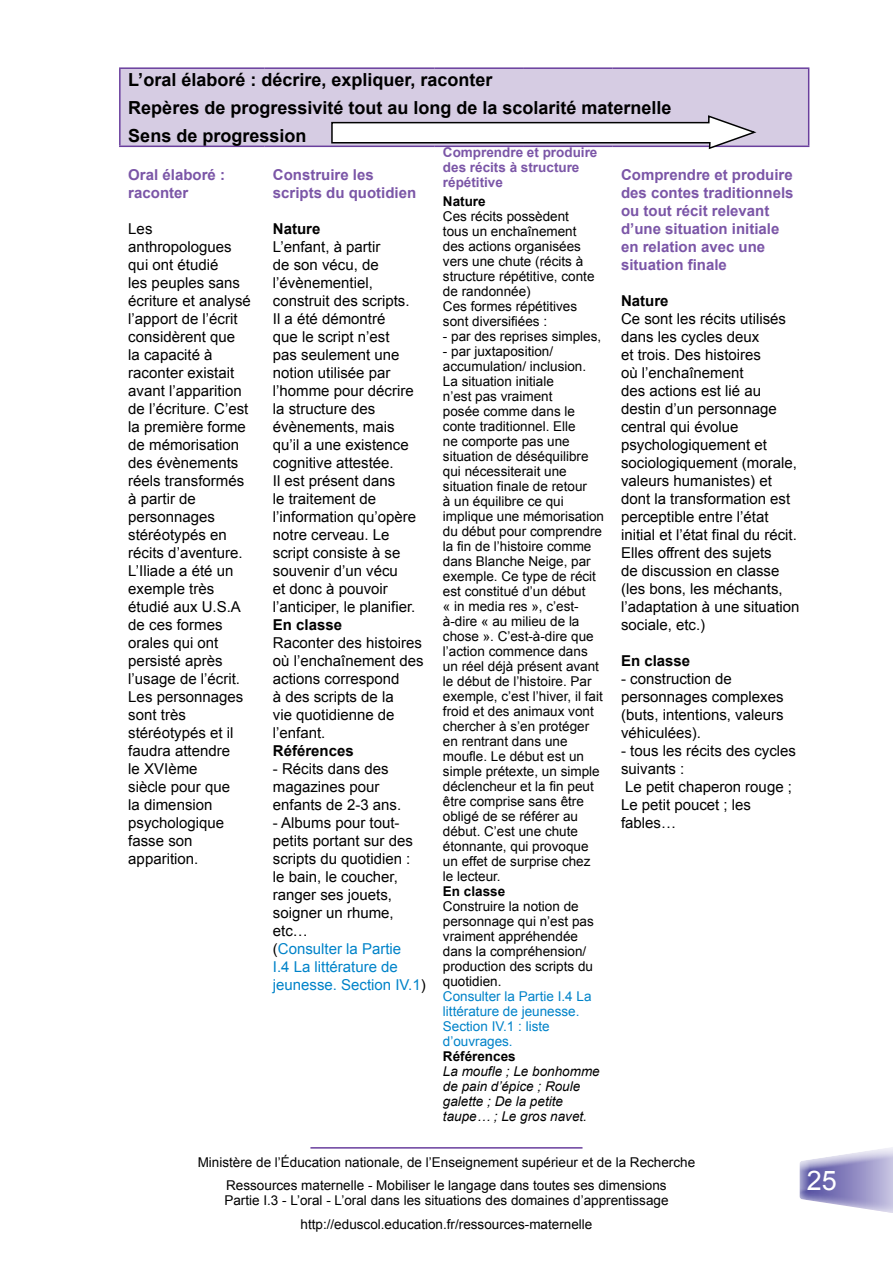
<style>
.page{position:relative;width:893px;height:1263px;background:#fff}
.page>*{position:absolute;margin:0;border:0;box-sizing:border-box;transform-origin:0 0}
.t1{font:27px "Arial";color:#fff}
.t2{font:700 18px/28.2px "Arial";color:#000}
.t3{font:15px/18px "Arial";color:#000}
.t4{font:700 15px/18px "Arial";color:#7b56a7}
.t5{font:700 15px "Arial";color:#000}
.t6{font:13.5px/15px "Arial";color:#000}
.t7{font:italic 13.5px/15px "Arial";color:#000}
.t8{font:13.5px/15px "Arial";color:#0083c9}
.t9{font:700 13.5px/15px "Arial";color:#7b56a7}
.t10{font:700 13.5px "Arial";color:#000}
.s1{color:#0083c9}
</style>
<div class="page">
<div style="left:791px;top:1144px;width:102px;height:73px;background:#6a3f9d;opacity:.75"></div>
<hr style="left:310px;top:1147px;width:272px;height:1px;background:#6a3f9d">
<div style="left:120px;top:68px;width:689px;height:78px;background:#d6cce3"></div>
<hr style="left:119px;top:67px;width:145px;height:2px;background:#6a3f9d">
<hr style="left:119px;top:69px;width:2px;height:77px;background:#6a3f9d">
<hr style="left:264px;top:67px;width:170px;height:2px;background:#6a3f9d">
<hr style="left:434px;top:67px;width:89px;height:2px;background:#6a3f9d">
<hr style="left:523px;top:67px;width:90px;height:2px;background:#6a3f9d">
<hr style="left:613px;top:67px;width:196px;height:2px;background:#6a3f9d">
<hr style="left:808px;top:69px;width:1px;height:77px;background:#6a3f9d">
<hr style="left:119px;top:146px;width:145px;height:1px;background:#6a3f9d">
<hr style="left:264px;top:146px;width:170px;height:1px;background:#6a3f9d">
<hr style="left:613px;top:146px;width:196px;height:1px;background:#6a3f9d">
<svg style="left:330px;top:115px;width:429px;height:34px"></svg>
<p class="t2" style="left:128px;top:66px;width:545px">L’oral élaboré : décrire, expliquer, raconter<br>Repères de progressivité tout au long de la scolarité maternelle<br>Sens de progression</p>
<p class="t4" style="left:128px;top:166px;width:98px">Oral élaboré : raconter</p>
<p class="t3" style="left:128px;top:220px;width:124px">Les anthropologues qui ont étudié<br>les peuples sans écriture et analysé l’apport de l’écrit considèrent que<br>la capacité à raconter existait avant l’apparition de l’écriture. C’est la première forme de mémorisation des évènements réels transformés à partir de personnages stéréotypés en récits d’aventure.<br>L’Iliade a été un exemple très étudié aux U.S.A de ces formes orales qui ont persisté après l’usage de l’écrit.<br>Les personnages sont très stéréotypés et il faudra attendre<br>le XVIème<br>siècle pour que<br>la dimension psychologique fasse son apparition.</p>
<p class="t9" style="left:443px;top:145px;width:156px">Comprendre et produire des récits à structure répétitive</p>
<p class="t10" style="left:443px;top:192px;width:44px">Nature</p>
<p class="t6" style="left:443px;top:209px;width:153px">Ces récits possèdent tous un enchaînement des actions organisées vers une chute (récits à structure répétitive, conte de randonnée)<br>Ces formes répétitives sont diversifiées :</p>
<p class="t6" style="left:443px;top:329px;width:160px">- par des reprises simples,</p>
<p class="t6" style="left:443px;top:344px;width:163px">- par juxtaposition/ accumulation/ inclusion.<br>La situation initiale<br>n’est pas vraiment<br>posée comme dans le conte traditionnel. Elle<br>ne comporte pas une situation de déséquilibre qui nécessiterait une situation finale de retour<br>à un équilibre ce qui implique une mémorisation du début pour comprendre la fin de l’histoire comme dans Blanche Neige, par exemple. Ce type de récit est constitué d’un début<br>« in media res », c’est&shy;à-dire « au milieu de la chose ». C’est-à-dire que l’action commence dans un réel déjà présent avant le début de l’histoire. Par exemple, c’est l’hiver, il fait froid et des animaux vont chercher à s’en protéger en rentrant dans une moufle. Le début est un simple prétexte, un simple déclencheur et la fin peut être comprise sans être obligé de se référer au début. C’est une chute étonnante, qui provoque un effet de surprise chez le lecteur.</p>
<p class="t10" style="left:443px;top:882px;width:64px">En classe</p>
<p class="t6" style="left:443px;top:899px;width:152px">Construire la notion de personnage qui n’est pas vraiment appréhendée dans la compréhension/ production des scripts du quotidien.</p>
<p class="t8" style="left:443px;top:989px;width:150px">Consulter la Partie I.4 La littérature de jeunesse.<br>Section IV.1 : liste d’ouvrages.</p>
<p class="t10" style="left:443px;top:1047px;width:74px">Références</p>
<p class="t7" style="left:443px;top:1064px;width:158px">La moufle ; Le bonhomme de pain d’épice ; Roule galette ; De la petite taupe… ; Le gros navet.</p>
<p class="t4" style="left:621px;top:166px;width:174px">Comprendre et produire des contes traditionnels ou tout récit relevant d’une situation initiale en relation avec une situation finale</p>
<p class="t5" style="left:621px;top:291px;width:49px">Nature</p>
<p class="t3" style="left:621px;top:310px;width:180px">Ce sont les récits utilisés dans les cycles deux<br>et trois. Des histoires<br>où l’enchaînement<br>des actions est lié au destin d’un personnage central qui évolue psychologiquement et sociologiquement (morale, valeurs humanistes) et dont la transformation est perceptible entre l’état initial et l’état final du récit.<br>Elles offrent des sujets<br>de discussion en classe (les bons, les méchants, l’adaptation à une situation sociale, etc.)</p>
<p class="t5" style="left:621px;top:651px;width:71px">En classe</p>
<p class="t3" style="left:621px;top:670px;width:164px">- construction de personnages complexes (buts, intentions, valeurs véhiculées).</p>
<p class="t3" style="left:621px;top:742px;width:177px">- tous les récits des cycles suivants :<br>Le petit chaperon rouge ;<br>Le petit poucet ; les fables…</p>
<p class="t4" style="left:273px;top:166px;width:145px">Construire les scripts du quotidien</p>
<p class="t5" style="left:273px;top:219px;width:49px">Nature</p>
<p class="t3" style="left:273px;top:238px;width:145px">L’enfant, à partir<br>de son vécu, de l’évènementiel, construit des scripts.<br>Il a été démontré<br>que le script n’est pas seulement une notion utilisée par l’homme pour décrire la structure des évènements, mais qu’il a une existence cognitive attestée.<br>Il est présent dans<br>le traitement de l’information qu’opère notre cerveau. Le script consiste à se souvenir d’un vécu<br>et donc à pouvoir l’anticiper, le planifier.</p>
<p class="t5" style="left:273px;top:615px;width:71px">En classe</p>
<p class="t3" style="left:273px;top:634px;width:152px">Raconter des histoires où l’enchaînement des actions correspond<br>à des scripts de la<br>vie quotidienne de l’enfant.</p>
<p class="t5" style="left:273px;top:741px;width:82px">Références</p>
<p class="t3" style="left:273px;top:760px;width:130px">- Récits dans des magazines pour enfants de 2-3 ans.</p>
<p class="t3" style="left:273px;top:814px;width:154px">- Albums pour tout&shy;petits portant sur des scripts du quotidien : le bain, le coucher, ranger ses jouets, soigner un rhume, etc…<br>(<span class="s1">Consulter la Partie<br>I.4 La littérature de jeunesse. Section IV.1</span>)</p>
<p class="t6" style="left:198px;top:1150px;width:499px;line-height:23.5px;text-align:center">Ministère de l’Éducation nationale, de l’Enseignement supérieur et de la Recherche<br>Ressources maternelle - Mobiliser le langage dans toutes ses dimensions</p>
<p class="t6" style="left:224px;top:1189px;width:446px;line-height:23.5px;text-align:center">Partie I.3 - L’oral - L’oral dans les situations des domaines d’apprentissage http://eduscol.education.fr/ressources-maternelle</p>
<h1 class="t1" style="left:807px;top:1162px;width:32px">25</h1>
</div>
